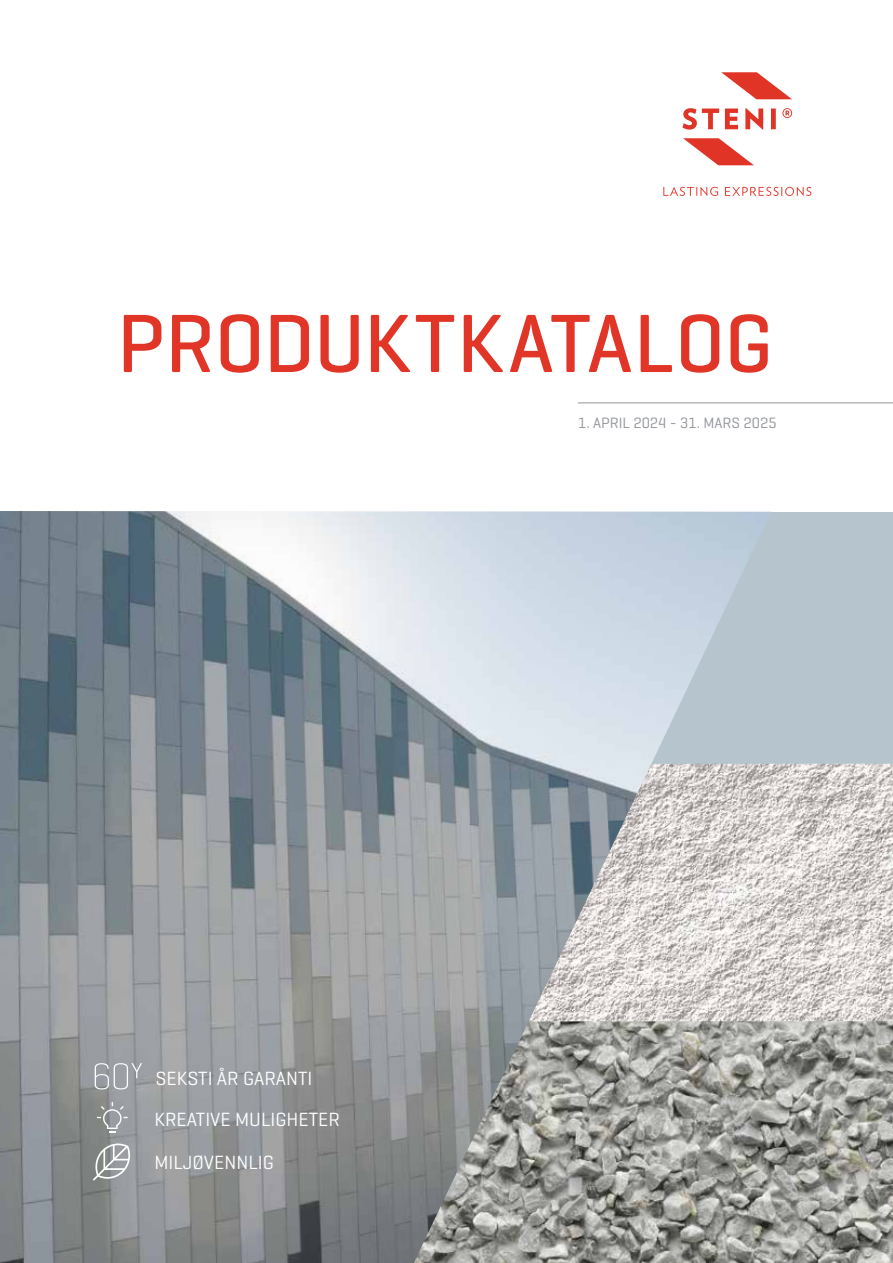
<style>
.page{position:relative;width:893px;height:1263px;background:#fff}
.page>*{position:absolute;margin:0;border:0;box-sizing:border-box;transform-origin:0 0}
.t1{font:500 84px "Geogrotesque";letter-spacing:-.005em;color:#e13527}
.t2{font:19.5px/40.3px "Geogrotesque";color:#fff}
.t3{font:15.3px "Geogrotesque";color:#909399}
</style>
<div class="page">
<svg style="left:721px;top:72px;width:71px;height:27px"></svg>
<svg style="left:683px;top:138px;width:71px;height:27px"></svg>
<svg style="left:682px;top:108px;width:94px;height:22px"></svg>
<svg style="left:782px;top:108px;width:10px;height:10px"></svg>
<svg style="left:663px;top:187px;width:148px;height:9px"></svg>
<div style="left:489px;top:512px;width:404px;height:258px;background:#b5c4cd"></div>
<img style="left:771px;top:1021px;width:122px;height:242px">
<img style="left:771px;top:764px;width:122px;height:257px">
<img style="left:0;top:511px;width:771px;height:752px">
<hr style="left:578px;top:403px;width:315px;height:1px;background:#909399">
<svg style="left:97px;top:1102px;width:31px;height:30px"></svg>
<svg style="left:95px;top:1063px;width:46px;height:26px"></svg>
<svg style="left:93px;top:1143px;width:39px;height:38px"></svg>
<h1 class="t1" style="left:117px;top:291px;width:657px">PRODUKTKATALOG</h1>
<p class="t3" style="left:578px;top:413px;width:200px">1. APRIL 2024 - 31. MARS 2025</p>
<p class="t2" style="left:154px;top:1058px;width:187px">SEKSTI ÅR GARANTI<br>KREATIVE MULIGHETER</p>
<p class="t2" style="left:154px;top:1142px;width:121px">MILJØVENNLIG</p>
</div>
